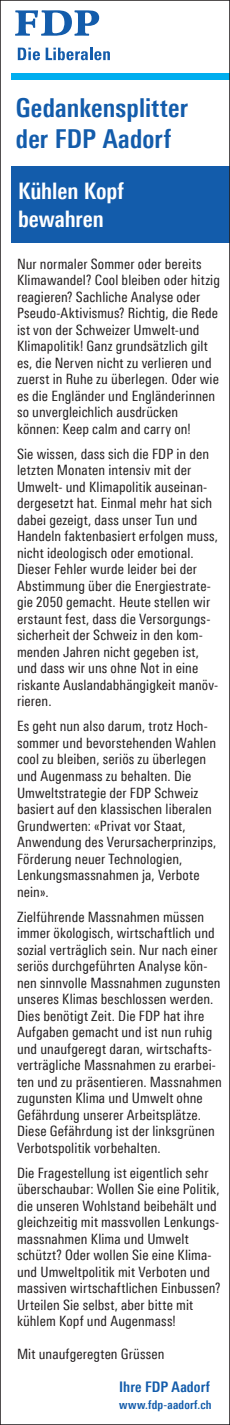
<style>
.page{position:relative;width:230px;height:1425px;background:#fff}
.page>*{position:absolute;margin:0;border:0;box-sizing:border-box;transform-origin:0 0}
.t1{font:700 26.1px/31.3px "Linotype Univers 620 Cn";letter-spacing:.005em;color:#135cab}
.t2{font:700 22.8px/28px "Linotype Univers 620 Cn";letter-spacing:-.005em;color:#fff}
.t3{font:700 14.7px "Linotype Univers 620 Cn";letter-spacing:.005em;color:#135cab}
.t4{font:14.25px/16.5px "Linotype Univers 420 Cn";letter-spacing:.005em;color:#231f20}
.t5{font:700 12px "Linotype Univers 620 Cn";letter-spacing:.015em;color:#135cab}
</style>
<div class="page">
<div style="left:12px;top:73px;width:218px;height:7px;background:#00aeef"></div>
<div style="left:12px;top:166px;width:218px;height:77px;background:#135cab"></div>
<svg style="left:18px;top:48px;width:22px;height:12px"></svg>
<svg style="left:46px;top:48px;width:64px;height:12px"></svg>
<svg style="left:15px;top:10px;width:84px;height:26px"></svg>
<div style="left:0;top:0;width:230px;height:1424px;border:1px solid #231f20"></div>
<h1 class="t1" style="left:16px;top:92px;width:173px">Gedankensplitter der FDP Aadorf</h1>
<h2 class="t2" style="left:18px;top:176px;width:107px">Kühlen Kopf bewahren</h2>
<p class="t4" style="left:17px;top:255px;width:204px">Nur normaler Sommer oder bereits Klimawandel? Cool bleiben oder hitzig reagieren? Sachliche Analyse oder Pseudo-Aktivismus? Richtig, die Rede ist von der Schweizer Umwelt-und Klimapolitik! Ganz grundsätzlich gilt es, die Nerven nicht zu verlieren und zuerst in Ruhe zu überlegen. Oder wie es die Engländer und Engländerinnen so unvergleichlich ausdrücken können: Keep calm and carry on!</p>
<p class="t4" style="left:17px;top:445px;width:202px">Sie wissen, dass sich die FDP in den letzten Monaten intensiv mit der Umwelt- und Klimapolitik auseinan&shy;dergesetzt hat. Einmal mehr hat sich dabei gezeigt, dass unser Tun und Handeln faktenbasiert erfolgen muss, nicht ideologisch oder emotional.<br>Dieser Fehler wurde leider bei der Abstimmung über die Energiestrate&shy;gie 2050 gemacht. Heute stellen wir erstaunt fest, dass die Versorgungs&shy;sicherheit der Schweiz in den kom&shy;menden Jahren nicht gegeben ist, und dass wir uns ohne Not in eine riskante Auslandabhängigkeit manöv&shy;rieren.</p>
<p class="t4" style="left:17px;top:718px;width:200px">Es geht nun also darum, trotz Hoch&shy;sommer und bevorstehenden Wahlen cool zu bleiben, seriös zu überlegen und Augenmass zu behalten. Die<br>Umweltstrategie der FDP Schweiz basiert auf den klassischen liberalen<br>Grundwerten: «Privat vor Staat,<br>Anwendung des Verursacherprinzips,<br>Förderung neuer Technologien,<br>Lenkungsmassnahmen ja, Verbote nein».</p>
<p class="t4" style="left:17px;top:908px;width:206px">Zielführende Massnahmen müssen immer ökologisch, wirtschaftlich und sozial verträglich sein. Nur nach einer seriös durchgeführten Analyse kön&shy;nen sinnvolle Massnahmen zugunsten unseres Klimas beschlossen werden.<br>Dies benötigt Zeit. Die FDP hat ihre Aufgaben gemacht und ist nun ruhig und unaufgeregt daran, wirtschafts&shy;verträgliche Massnahmen zu erarbei&shy;ten und zu präsentieren. Massnahmen zugunsten Klima und Umwelt ohne Gefährdung unserer Arbeitsplätze.<br>Diese Gefährdung ist der linksgrünen Verbotspolitik vorbehalten.</p>
<p class="t4" style="left:17px;top:1164px;width:205px">Die Fragestellung ist eigentlich sehr überschaubar: Wollen Sie eine Politik, die unseren Wohlstand beibehält und gleichzeitig mit massvollen Lenkungs&shy;massnahmen Klima und Umwelt schützt? Oder wollen Sie eine Klima&shy;und Umweltpolitik mit Verboten und massiven wirtschaftlichen Einbussen?<br>Urteilen Sie selbst, aber bitte mit kühlem Kopf und Augenmass!</p>
<p class="t4" style="left:17px;top:1345px;width:149px">Mit unaufgeregten Grüssen</p>
<p class="t3" style="left:119px;top:1378px;width:92px">Ihre FDP Aadorf</p>
<p class="t5" style="left:119px;top:1397px;width:94px">www.fdp-aadorf.ch</p>
</div>
